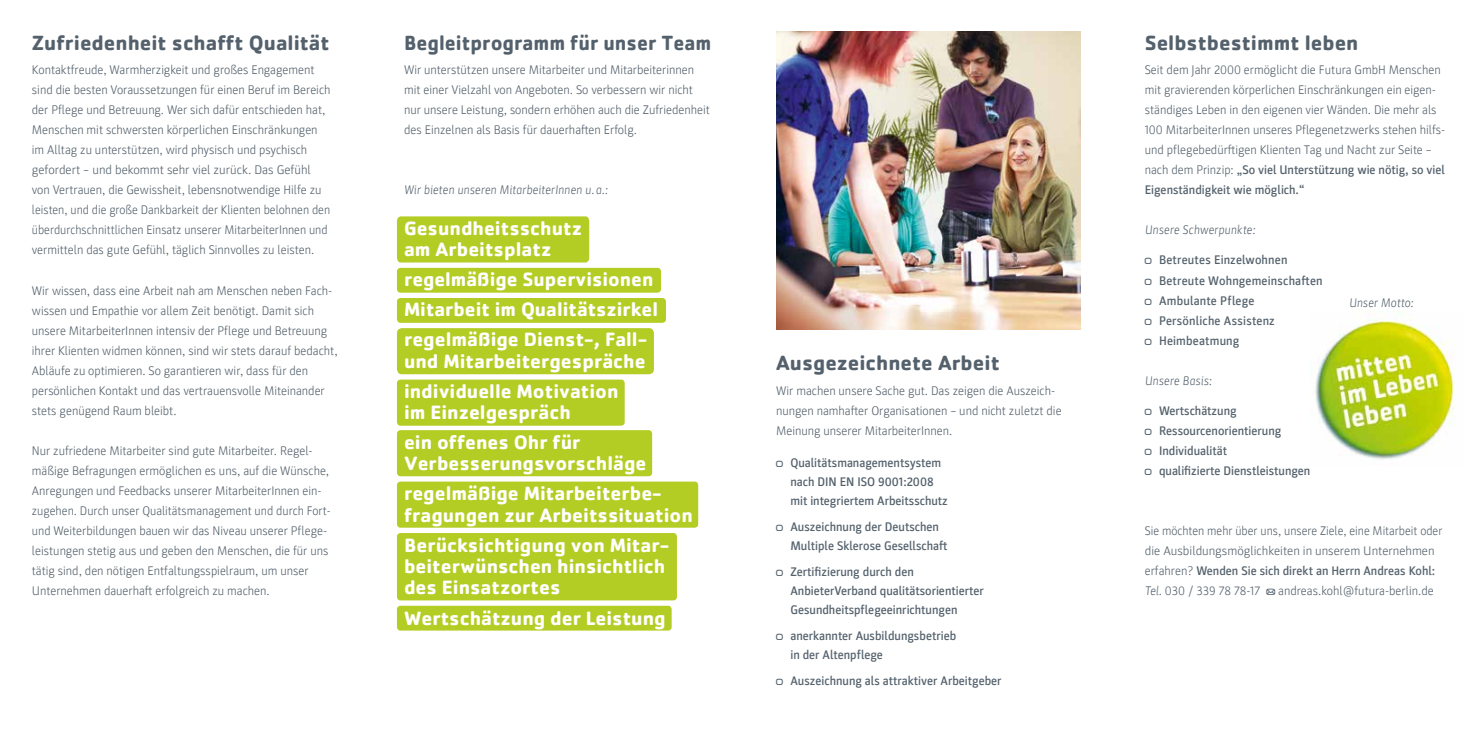
<style>
.page{position:relative;width:1478px;height:745px;background:#fff}
.page>*{position:absolute;margin:0;border:0;box-sizing:border-box;transform-origin:0 0}
.t1{font:700 21.25px "Cachet Std";color:#54616c}
.t2{font:700 21.25px "Cachet Std";color:#54616c;scale:.95 1}
.t3{font:700 20px/30.1px "Cachet Std";color:#fff}
.t4{font:300 12.5px/20px "Parka";color:#54616c}
.t5{font:500 12.5px/20px "Parka";color:#54616c}
.t6{font:italic 300 12.5px "Parka";letter-spacing:.015em;color:#54616c}
.s1{font-family:"bp Sonderzeichennormal";font-weight:400}
.s2{font-weight:500}
.s3{font-style:italic}
</style>
<div class="page">
<div style="left:397px;top:216px;width:192px;height:46px;background:#b4cd25"></div>
<div style="left:397px;top:328px;width:257px;height:46px;background:#b4cd25;border-radius:5px"></div>
<img style="left:776px;top:32px;width:304px;height:297px">
<img style="left:1310px;top:311px;width:145px;height:149px">
<div style="left:397px;top:268px;width:264px;height:24px;background:#b4cd25;border-radius:4px"></div>
<div style="left:397px;top:298px;width:269px;height:24px;background:#b4cd25;border-radius:4px"></div>
<div style="left:397px;top:379px;width:228px;height:46px;background:#b4cd25;border-radius:4px"></div>
<div style="left:397px;top:430px;width:255px;height:46px;background:#b4cd25;border-radius:4px"></div>
<div style="left:397px;top:481px;width:301px;height:46px;background:#b4cd25;border-radius:4px"></div>
<div style="left:397px;top:532px;width:280px;height:68px;background:#b4cd25;border-radius:4px"></div>
<div style="left:397px;top:605px;width:274px;height:25px;background:#b4cd25;border-radius:4px"></div>
<h1 class="t1" style="left:32px;top:29px;width:299px">Zufriedenheit schafft Qualität</h1>
<p class="t4" style="left:32px;top:60px;width:300px">Kontaktfreude, Warmherzigkeit und großes Engagement sind die besten Voraussetzungen für einen Beruf im Bereich der Pflege und Betreuung. Wer sich dafür entschieden hat, Menschen mit schwersten körperlichen Einschränkungen im Alltag zu unterstützen, wird physisch und psychisch gefordert – und bekommt sehr viel zurück. Das Gefühl von Vertrauen, die Gewissheit, lebensnotwendige Hilfe zu leisten, und die große Dankbarkeit der Klienten belohnen den überdurchschnittlichen Einsatz unserer MitarbeiterInnen und vermitteln das gute Gefühl, täglich Sinnvolles zu leisten.</p>
<p class="t4" style="left:32px;top:280px;width:307px">Wir wissen, dass eine Arbeit nah am Menschen neben Fach&shy;wissen und Empathie vor allem Zeit benötigt. Damit sich unsere MitarbeiterInnen intensiv der Pflege und Betreuung ihrer Klienten widmen können, sind wir stets darauf bedacht, Abläufe zu optimieren. So garantieren wir, dass für den persönlichen Kontakt und das vertrauensvolle Miteinander stets genügend Raum bleibt.</p>
<p class="t4" style="left:32px;top:440px;width:300px">Nur zufriedene Mitarbeiter sind gute Mitarbeiter. Regel&shy;mäßige Befragungen ermöglichen es uns, auf die Wünsche, Anregungen und Feedbacks unserer MitarbeiterInnen ein&shy;zugehen. Durch unser Qualitätsmanagement und durch Fort&shy;und Weiterbildungen bauen wir das Niveau unserer Pflege&shy;leistungen stetig aus und geben den Menschen, die für uns tätig sind, den nötigen Entfaltungsspielraum, um unser Unternehmen dauerhaft erfolgreich zu machen.</p>
<h1 class="t2" style="left:404px;top:29px;width:325px">Begleitprogramm für unser Team</h1>
<p class="t4" style="left:404px;top:60px;width:307px">Wir unterstützen unsere Mitarbeiter und Mitarbeiterinnen mit einer Vielzahl von Angeboten. So verbessern wir nicht nur unsere Leistung, sondern erhöhen auch die Zufriedenheit des Einzelnen als Basis für dauerhaften Erfolg.</p>
<p class="t6" style="left:404px;top:183px;width:205px">Wir bieten unseren MitarbeiterInnen u. a.:</p>
<h2 class="t3" style="left:404px;top:216px;width:179px;line-height:21.2px">Gesundheitsschutz am Arbeitsplatz</h2>
<h2 class="t3" style="left:404px;top:263px;width:255px">regelmäßige Supervisionen<br>Mitarbeit im Qualitätszirkel regelmäßige Dienst-, Fall-</h2>
<h2 class="t3" style="left:404px;top:345px;width:243px">und Mitarbeitergespräche individuelle Motivation</h2>
<h2 class="t3" style="left:404px;top:396px;width:178px">im Einzelgespräch ein offenes Ohr für</h2>
<h2 class="t3" style="left:404px;top:447px;width:259px">Verbesserungsvorschläge regelmäßige Mitarbeiterbe-</h2>
<h2 class="t3" style="left:404px;top:499px;width:290px">fragungen zur Arbeitssituation<br>Berücksichtigung von Mitar-</h2>
<h2 class="t3" style="left:404px;top:554px;width:263px;line-height:21.2px">beiterwünschen hinsichtlich des Einsatzortes</h2>
<h2 class="t3" style="left:404px;top:601px;width:263px">Wertschätzung der Leistung</h2>
<h1 class="t1" style="left:776px;top:349px;width:225px">Ausgezeichnete Arbeit</h1>
<p class="t4" style="left:776px;top:380px;width:287px">Wir machen unsere Sache gut. Das zeigen die Auszeich&shy;nungen namhafter Organisationen – und nicht zuletzt die<br>Meinung unserer MitarbeiterInnen.</p>
<p class="t5" style="left:790px;top:453px;width:159px;line-height:18.8px;text-indent:-14px"><span class="s1">!</span> Qualitätsmanagementsystem nach DIN EN ISO 9001:2008 mit integriertem Arbeitsschutz</p>
<p class="t5" style="left:790px;top:517px;width:158px;line-height:18.8px;text-indent:-14px"><span class="s1">!</span> Auszeichnung der Deutschen<br>Multiple Sklerose Gesellschaft</p>
<p class="t5" style="left:790px;top:562px;width:195px;line-height:18.8px;text-indent:-14px"><span class="s1">!</span> Zertifizierung durch den<br>AnbieterVerband qualitätsorientierter<br>Gesundheitspflegeeinrichtungen</p>
<p class="t5" style="left:790px;top:626px;width:167px;line-height:18.8px;text-indent:-14px"><span class="s1">!</span> anerkannter Ausbildungsbetrieb in der Altenpflege</p>
<p class="t5" style="left:776px;top:670px;width:227px"><span class="s1">!</span> Auszeichnung als attraktiver Arbeitgeber</p>
<h1 class="t1" style="left:1144px;top:30px;width:215px">Selbstbestimmt leben</h1>
<p class="t4" style="left:1144px;top:60px;width:302px">Seit dem Jahr 2000 ermöglicht die Futura GmbH Menschen mit gravierenden körperlichen Einschränkungen ein eigen&shy;ständiges Leben in den eigenen vier Wänden. Die mehr als 100 MitarbeiterInnen unseres Pflegenetzwerks stehen hilfs&shy;und pflegebedürftigen Klienten Tag und Nacht zur Seite – nach dem Prinzip: <span class="s2">„So viel Unterstützung wie nötig, so viel Eigenständigkeit wie möglich.“</span></p>
<p class="t6" style="left:1144px;top:223px;width:112px">Unsere Schwerpunkte:</p>
<p class="t5" style="left:1144px;top:250px;width:179px"><span class="s1">!</span> Betreutes Einzelwohnen<br><span class="s1">!</span> Betreute Wohngemeinschaften <span class="s1">!</span> Ambulante Pflege<br><span class="s1">!</span> Persönliche Assistenz<br><span class="s1">!</span> Heimbeatmung</p>
<p class="t6" style="left:1144px;top:373px;width:68px">Unsere Basis:</p>
<p class="t5" style="left:1144px;top:400px;width:167px"><span class="s1">!</span> Wertschätzung<br><span class="s1">!</span> Ressourcenorientierung<br><span class="s1">!</span> Individualität<br><span class="s1">!</span> qualifizierte Dienstleistungen</p>
<p class="t6" style="left:1349px;top:295px;width:66px">Unser Motto:</p>
<p class="t4" style="left:1144px;top:520px;width:299px">Sie möchten mehr über uns, unsere Ziele, eine Mitarbeit oder die Ausbildungsmöglichkeiten in unserem Unternehmen erfahren? <span class="s2">Wenden Sie sich direkt an Herrn Andreas Kohl:<br></span><span class="s3">Tel.</span> 030 / 339 78 78-17 <span class="s1">%</span> andreas.kohl@futura-berlin.de</p>
</div>
